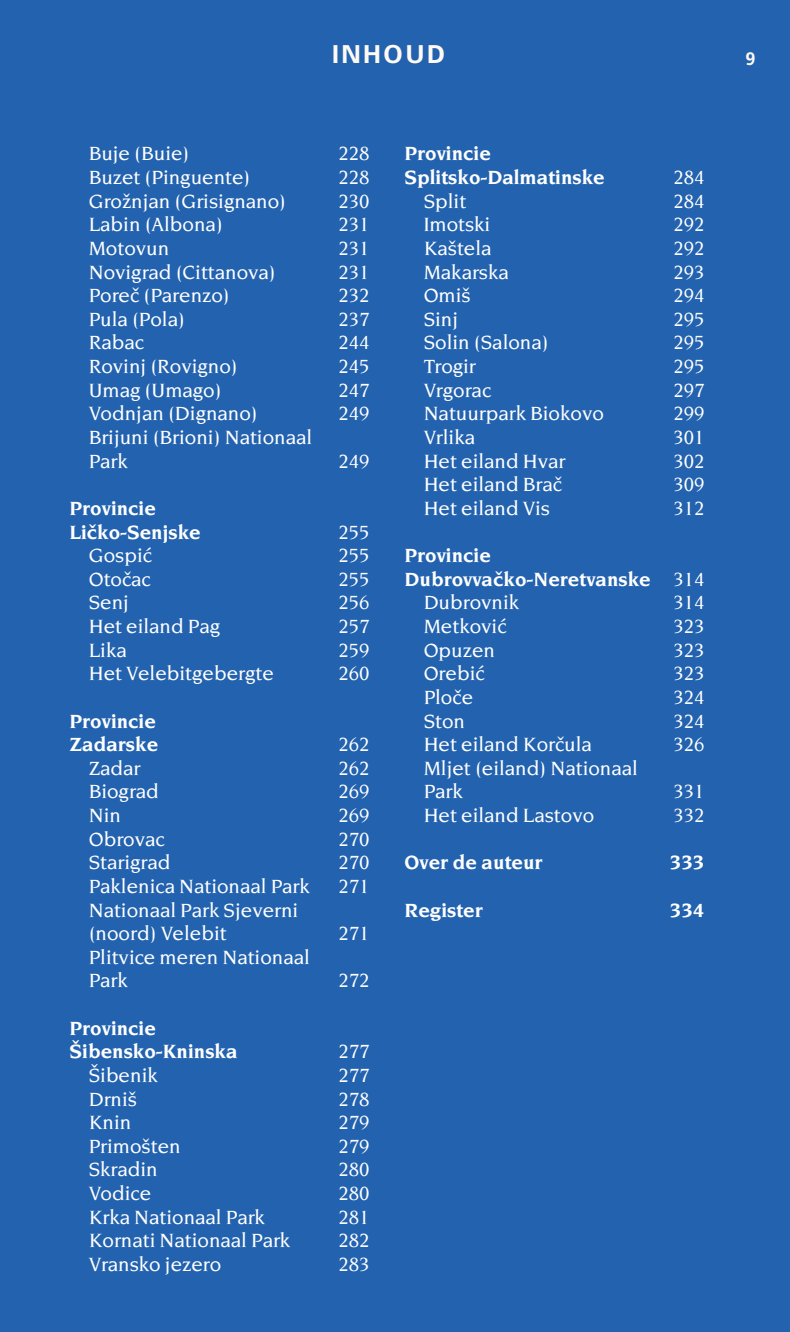
<style>
.page{position:relative;width:790px;height:1332px;background:#2262af}
.page>*{position:absolute;margin:0;border:0;box-sizing:border-box;transform-origin:0 0}
.t1{font:700 24.75px "Univers";letter-spacing:.1em;color:#fefaf2}
.t2{font:500 20.7px/23.6px "Novarese";color:#fff}
.t3{font:700 20.7px/23.6px "Novarese";color:#fff}
.t4{font:700 18px "Frutiger";color:#fefaf2}
.s1{font-family:"Novarese Dia"}
.s2{font-weight:500}
</style>
<div class="page">
<p class="t1" style="left:332px;top:38px;width:114px">INHOUD</p>
<p class="t4" style="left:745px;top:48px;width:12px">9</p>
<p class="t2" style="left:89px;top:142px;width:102px">Buje (Buie)</p>
<p class="t2" style="left:338px;top:142px;width:33px">228</p>
<p class="t2" style="left:89px;top:165px;width:163px">Buzet (Pinguente)</p>
<p class="t2" style="left:338px;top:165px;width:33px">228</p>
<p class="t2" style="left:89px;top:189px;width:199px">Gro<span class="s1">Ø</span>njan (Grisignano)</p>
<p class="t2" style="left:338px;top:189px;width:33px">230</p>
<p class="t2" style="left:89px;top:213px;width:136px">Labin (Albona)</p>
<p class="t2" style="left:338px;top:213px;width:33px">231</p>
<p class="t2" style="left:89px;top:236px;width:82px">Motovun</p>
<p class="t2" style="left:338px;top:236px;width:33px">231</p>
<p class="t2" style="left:89px;top:260px;width:188px">Novigrad (Cittanova)</p>
<p class="t2" style="left:338px;top:260px;width:33px">231</p>
<p class="t2" style="left:89px;top:284px;width:143px">Pore<span class="s1">W</span> (Parenzo)</p>
<p class="t2" style="left:338px;top:284px;width:33px">232</p>
<p class="t2" style="left:89px;top:307px;width:98px">Pula (Pola)</p>
<p class="t2" style="left:338px;top:307px;width:33px">237</p>
<p class="t2" style="left:89px;top:331px;width:57px">Rabac</p>
<p class="t2" style="left:338px;top:331px;width:33px">244</p>
<p class="t2" style="left:89px;top:354px;width:151px">Rovinj (Rovigno)</p>
<p class="t2" style="left:338px;top:354px;width:33px">245</p>
<p class="t2" style="left:89px;top:378px;width:134px">Umag (Umago)</p>
<p class="t2" style="left:338px;top:378px;width:33px">247</p>
<p class="t2" style="left:89px;top:402px;width:171px">Vodnjan (Dignano)</p>
<p class="t2" style="left:338px;top:402px;width:33px">249</p>
<p class="t2" style="left:89px;top:425px;width:225px">Brijuni (Brioni) Nationaal<br>Park</p>
<p class="t2" style="left:338px;top:449px;width:33px">249</p>
<p class="t3" style="left:70px;top:496px;width:133px">Provincie<br>Li<span class="s1">w</span>ko-Senjske</p>
<p class="t2" style="left:338px;top:520px;width:33px">255</p>
<p class="t2" style="left:89px;top:543px;width:65px">Gospi<span class="s1">C</span></p>
<p class="t2" style="left:338px;top:543px;width:33px">255</p>
<p class="t2" style="left:89px;top:567px;width:64px">Oto<span class="s1">W</span>ac</p>
<p class="t2" style="left:338px;top:567px;width:33px">255</p>
<p class="t2" style="left:89px;top:591px;width:42px">Senj</p>
<p class="t2" style="left:338px;top:591px;width:33px">256</p>
<p class="t2" style="left:89px;top:614px;width:133px">Het eiland Pag</p>
<p class="t2" style="left:338px;top:614px;width:33px">257</p>
<p class="t2" style="left:89px;top:638px;width:39px">Lika</p>
<p class="t2" style="left:338px;top:638px;width:33px">259</p>
<p class="t2" style="left:89px;top:662px;width:187px">Het Velebitgebergte</p>
<p class="t2" style="left:338px;top:662px;width:33px">260</p>
<p class="t3" style="left:70px;top:709px;width:90px">Provincie<br>Zadarske</p>
<p class="t2" style="left:338px;top:732px;width:33px">262</p>
<p class="t2" style="left:89px;top:756px;width:53px">Zadar</p>
<p class="t2" style="left:338px;top:756px;width:33px">262</p>
<p class="t2" style="left:89px;top:780px;width:72px">Biograd</p>
<p class="t2" style="left:338px;top:780px;width:33px">269</p>
<p class="t2" style="left:89px;top:803px;width:34px">Nin</p>
<p class="t2" style="left:338px;top:803px;width:33px">269</p>
<p class="t2" style="left:89px;top:827px;width:77px">Obrovac</p>
<p class="t2" style="left:338px;top:827px;width:33px">270</p>
<p class="t2" style="left:89px;top:850px;width:83px">Starigrad</p>
<p class="t2" style="left:338px;top:850px;width:33px">270</p>
<p class="t2" style="left:89px;top:874px;width:223px">Paklenica Nationaal Park</p>
<p class="t2" style="left:338px;top:874px;width:33px">271</p>
<p class="t2" style="left:89px;top:898px;width:211px">Nationaal Park Sjeverni (noord) Velebit</p>
<p class="t2" style="left:338px;top:921px;width:33px">271</p>
<p class="t2" style="left:89px;top:945px;width:223px">Plitvice meren Nationaal<br>Park</p>
<p class="t3" style="left:70px;top:1016px;width:169px">Provincie<br><span class="s1">Æ</span>ibensko-Kninska</p>
<p class="t2" style="left:338px;top:969px;width:33px">272</p>
<p class="t2" style="left:338px;top:1040px;width:33px">277</p>
<p class="t2" style="left:89px;top:1063px;width:71px"><span class="s1">Æ</span>ibenik</p>
<p class="t2" style="left:338px;top:1063px;width:33px">277</p>
<p class="t2" style="left:89px;top:1087px;width:50px">Drni<span class="s1">Æ</span></p>
<p class="t2" style="left:338px;top:1087px;width:33px">278</p>
<p class="t2" style="left:89px;top:1110px;width:44px">Knin</p>
<p class="t2" style="left:338px;top:1110px;width:33px">279</p>
<p class="t2" style="left:89px;top:1134px;width:93px">Primo<span class="s1">Æ</span>ten</p>
<p class="t2" style="left:338px;top:1134px;width:33px">279</p>
<p class="t2" style="left:89px;top:1158px;width:71px">Skradin</p>
<p class="t2" style="left:338px;top:1158px;width:33px">280</p>
<p class="t2" style="left:89px;top:1181px;width:64px">Vodice</p>
<p class="t2" style="left:338px;top:1181px;width:33px">280</p>
<p class="t2" style="left:89px;top:1205px;width:178px">Krka Nationaal Park</p>
<p class="t2" style="left:338px;top:1205px;width:33px">281</p>
<p class="t2" style="left:89px;top:1229px;width:203px">Kornati Nationaal Park</p>
<p class="t2" style="left:338px;top:1229px;width:33px">282</p>
<p class="t2" style="left:89px;top:1252px;width:134px">Vransko jezero</p>
<p class="t2" style="left:338px;top:1252px;width:33px">283</p>
<p class="t3" style="left:404px;top:142px;width:202px">Provincie<br>Splitsko-Dalmatinske</p>
<p class="t2" style="left:673px;top:165px;width:33px">284</p>
<p class="t2" style="left:424px;top:189px;width:44px">Split</p>
<p class="t2" style="left:673px;top:189px;width:33px">284</p>
<p class="t2" style="left:424px;top:213px;width:68px">Imotski</p>
<p class="t2" style="left:673px;top:213px;width:33px">292</p>
<p class="t2" style="left:424px;top:236px;width:69px">Ka<span class="s1">Æ</span>tela</p>
<p class="t2" style="left:673px;top:236px;width:33px">292</p>
<p class="t2" style="left:424px;top:260px;width:87px">Makarska</p>
<p class="t2" style="left:673px;top:260px;width:33px">293</p>
<p class="t2" style="left:424px;top:283px;width:49px">Omi<span class="s1">Æ</span></p>
<p class="t2" style="left:673px;top:283px;width:33px">294</p>
<p class="t2" style="left:424px;top:307px;width:36px">Sinj</p>
<p class="t2" style="left:673px;top:307px;width:33px">295</p>
<p class="t2" style="left:424px;top:331px;width:126px">Solin (Salona)</p>
<p class="t2" style="left:673px;top:331px;width:33px">295</p>
<p class="t2" style="left:424px;top:354px;width:54px">Trogir</p>
<p class="t2" style="left:673px;top:354px;width:33px">295</p>
<p class="t2" style="left:424px;top:378px;width:69px">Vrgorac</p>
<p class="t2" style="left:673px;top:378px;width:33px">297</p>
<p class="t2" style="left:424px;top:402px;width:182px">Natuurpark Biokovo</p>
<p class="t2" style="left:673px;top:402px;width:33px">299</p>
<p class="t2" style="left:424px;top:425px;width:53px">Vrlika</p>
<p class="t2" style="left:673px;top:425px;width:33px">301</p>
<p class="t2" style="left:424px;top:449px;width:143px">Het eiland Hvar</p>
<p class="t2" style="left:673px;top:449px;width:33px">302</p>
<p class="t2" style="left:424px;top:473px;width:140px">Het eiland Bra<span class="s1">W</span></p>
<p class="t2" style="left:673px;top:473px;width:33px">309</p>
<p class="t2" style="left:424px;top:496px;width:128px">Het eiland Vis</p>
<p class="t2" style="left:673px;top:496px;width:33px">312</p>
<p class="t3" style="left:404px;top:543px;width:88px">Provincie</p>
<p class="t3" style="left:404px;top:567px;width:301px">Dubrovva<span class="s1">w</span>ko-Neretvanske <span class="s2">314</span></p>
<p class="t2" style="left:424px;top:591px;width:97px">Dubrovnik</p>
<p class="t2" style="left:673px;top:591px;width:33px">314</p>
<p class="t2" style="left:424px;top:614px;width:84px">Metkovi<span class="s1">C</span></p>
<p class="t2" style="left:673px;top:614px;width:33px">323</p>
<p class="t2" style="left:424px;top:638px;width:73px">Opuzen</p>
<p class="t2" style="left:673px;top:638px;width:33px">323</p>
<p class="t2" style="left:424px;top:661px;width:62px">Orebi<span class="s1">C</span></p>
<p class="t2" style="left:673px;top:661px;width:33px">323</p>
<p class="t2" style="left:424px;top:685px;width:51px">Plo<span class="s1">W</span>e</p>
<p class="t2" style="left:673px;top:685px;width:33px">324</p>
<p class="t2" style="left:424px;top:709px;width:43px">Ston</p>
<p class="t2" style="left:673px;top:709px;width:33px">324</p>
<p class="t2" style="left:424px;top:732px;width:170px">Het eiland Kor<span class="s1">W</span>ula</p>
<p class="t2" style="left:673px;top:732px;width:33px">326</p>
<p class="t2" style="left:424px;top:756px;width:216px">Mljet (eiland) Nationaal<br>Park</p>
<p class="t2" style="left:673px;top:780px;width:33px">331</p>
<p class="t2" style="left:424px;top:803px;width:172px">Het eiland Lastovo</p>
<p class="t2" style="left:673px;top:803px;width:33px">332</p>
<p class="t3" style="left:404px;top:850px;width:140px">Over de auteur</p>
<p class="t3" style="left:670px;top:850px;width:36px">333</p>
<p class="t3" style="left:404px;top:898px;width:80px">Register</p>
<p class="t3" style="left:670px;top:898px;width:36px">334</p>
</div>
